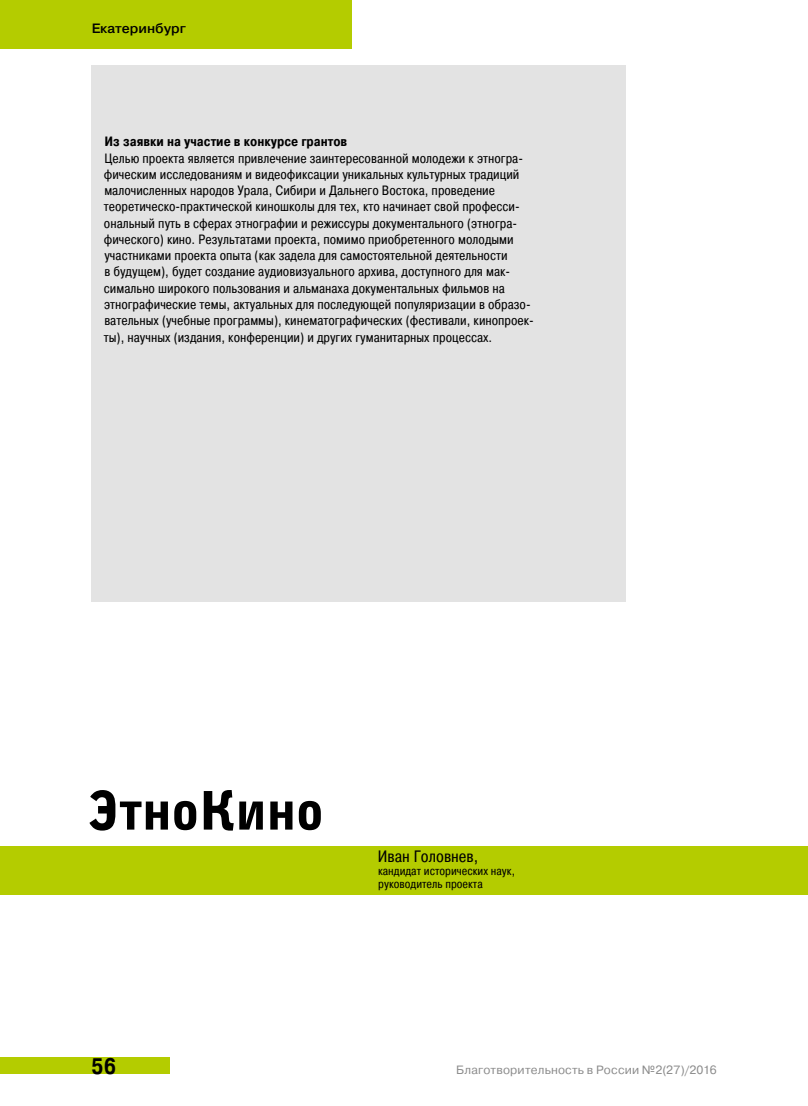
<style>
.page{position:relative;width:808px;height:1106px;background:#fff}
.page>*{position:absolute;margin:0;border:0;box-sizing:border-box;transform-origin:0 0}
.t1{font:900 52.8px "Bell Gothic C";color:#000}
.t2{font:700 22.5px "Pragmatica Cond";color:#000}
.t3{font:16.5px "Pragmatica Cond";color:#000}
.t4{font:13.5px/16.2px "Pragmatica Cond";color:#000}
.t5{font:700 13.5px "Pragmatica Cond";color:#000}
.t6{font:500 13.5px "Pragmatica";color:#000}
.t7{font:12px/12.9px "Pragmatica Cond";color:#000}
.t8{font:12px "Pragmatica";letter-spacing:.015em;color:#8b8b8b}
</style>
<div class="page">
<div style="left:91px;top:65px;width:534px;height:537px;background:#e3e3e3"></div>
<div style="left:0;top:0;width:352px;height:49px;background:#b4cc00"></div>
<div style="left:0;top:846px;width:376px;height:48px;background:#b4cc00"></div>
<div style="left:365px;top:846px;width:443px;height:48px;background:#b4cc00"></div>
<div style="left:0;top:1057px;width:169px;height:16px;background:#b4cc00"></div>
<p class="t6" style="left:92px;top:19px;width:96px">Екатеринбург</p>
<p class="t5" style="left:104px;top:133px;width:244px">Из заявки на участие в конкурсе грантов</p>
<p class="t4" style="left:104px;top:150px;width:432px">Целью проекта является привлечение заинтересованной молодежи к этногра&shy;фическим исследованиям и видеофиксации уникальных культурных традиций малочисленных народов Урала, Сибири и Дальнего Востока, проведение теоретическо-практической киношколы для тех, кто начинает свой професси&shy;ональный путь в сферах этнографии и режиссуры документального (этногра&shy;фического) кино. Результатами проекта, помимо приобретенного молодыми участниками проекта опыта (как задела для самостоятельной деятельности<br>в будущем), будет создание аудиовизуального архива, доступного для мак&shy;симально широкого пользования и альманаха документальных фильмов на этнографические темы, актуальных для последующей популяризации в образо&shy;вательных (учебные программы), кинематографических (фестивали, кинопроек&shy;ты), научных (издания, конференции) и других гуманитарных процессах.</p>
<h1 class="t1" style="left:88px;top:777px;width:237px">ЭтноКино</h1>
<p class="t3" style="left:378px;top:846px;width:102px">Иван Головнев,</p>
<p class="t7" style="left:378px;top:864px;width:138px">кандидат исторических наук, руководитель проекта</p>
<h2 class="t2" style="left:91px;top:1052px;width:27px">56</h2>
<p class="t8" style="left:456px;top:1062px;width:262px">Благотворительность в России №2(27)/2016</p>
</div>
